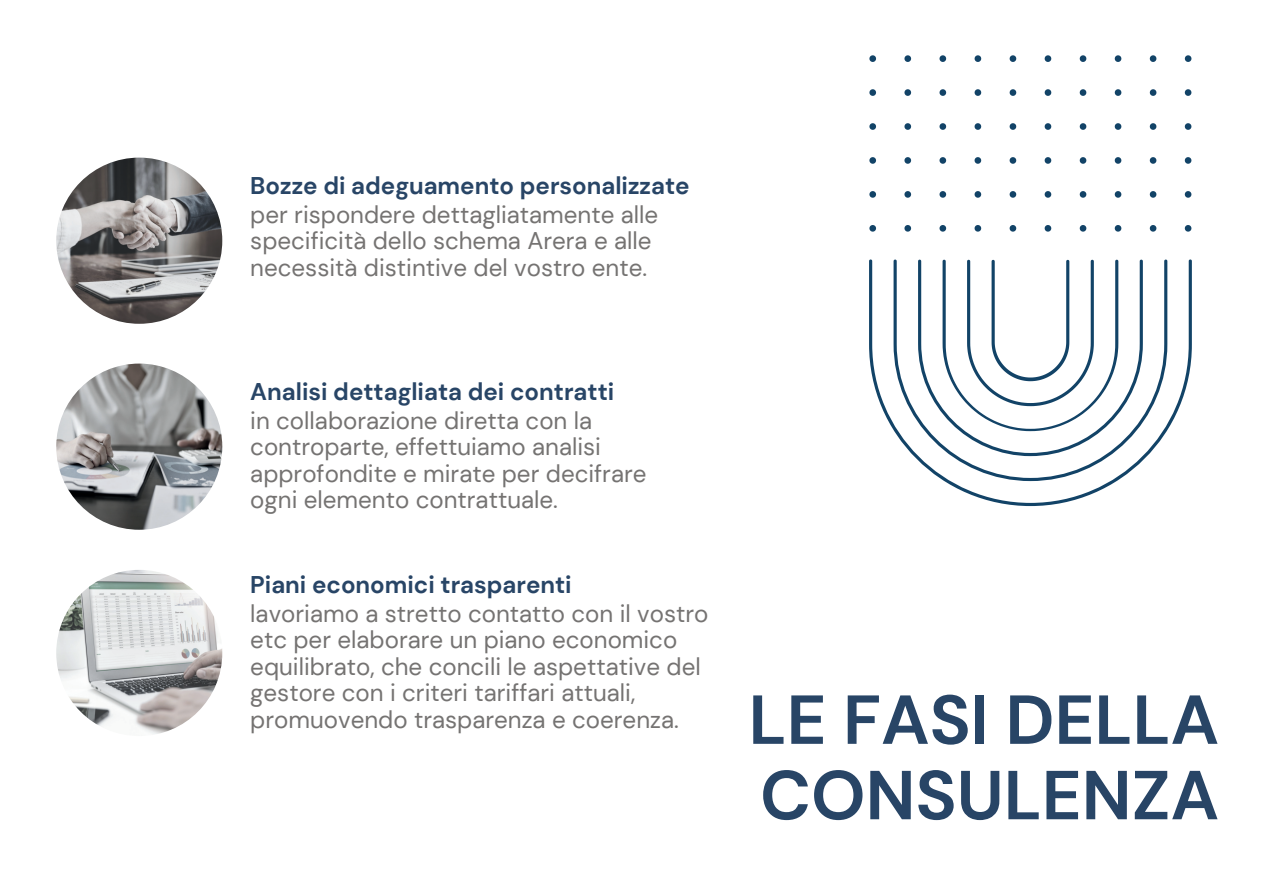
<style>
.page{position:relative;width:1263px;height:894px;background:#fff}
.page>*{position:absolute;margin:0;border:0;box-sizing:border-box;transform-origin:0 0}
.t1{font:700 69.15px/75.3px "DM Sans";color:#284566}
.t2{font:24.15px/26.4px "DM Sans";color:#757372}
.t3{font:700 24.15px "DM Sans";color:#284566}
</style>
<div class="page">
<svg style="left:869px;top:55px;width:322px;height:176px"></svg>
<svg style="left:869px;top:259px;width:323px;height:247px"></svg>
<img style="left:56px;top:157px;width:166px;height:167px;border-radius:50%">
<img style="left:56px;top:363px;width:166px;height:166px;border-radius:50%">
<img style="left:56px;top:569px;width:166px;height:166px;border-radius:50%">
<p class="t3" style="left:250px;top:171px;width:441px">Bozze di adeguamento personalizzate</p>
<p class="t2" style="left:250px;top:201px;width:410px">per rispondere dettagliatamente alle specificità dello schema Arera e alle necessità distintive del vostro ente.</p>
<p class="t3" style="left:250px;top:376px;width:365px">Analisi dettagliata dei contratti</p>
<p class="t2" style="left:250px;top:407px;width:398px">in collaborazione diretta con la controparte, effettuiamo analisi approfondite e mirate per decifrare ogni elemento contrattuale.</p>
<p class="t3" style="left:250px;top:569px;width:323px">Piani economici trasparenti</p>
<p class="t2" style="left:250px;top:600px;width:460px">lavoriamo a stretto contatto con il vostro etc per elaborare un piano economico equilibrato, che concili le aspettative del gestore con i criteri tariffari attuali, promuovendo trasparenza e coerenza.</p>
<h1 class="t1" style="left:749px;top:681px;width:472px">LE FASI DELLA<br>CONSULENZA</h1>
</div>
